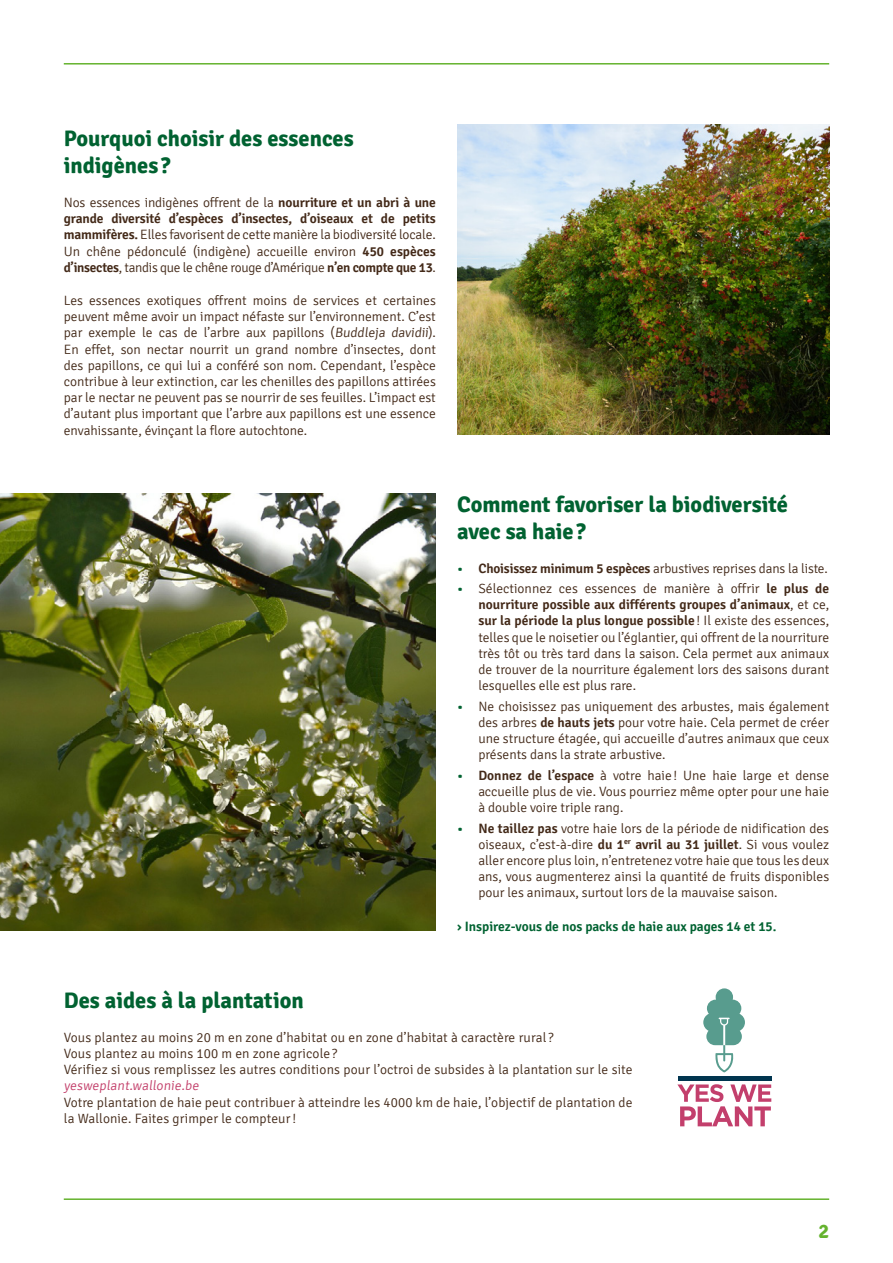
<style>
.page{position:relative;width:893px;height:1263px;background:#fff}
.page>*{position:absolute;margin:0;border:0;box-sizing:border-box;transform-origin:0 0}
.t1{font:700 22.5px/27px "Signika";color:#016231}
.t2{font:700 20.25px "Signika";color:#65b32e}
.t3{font:300 13.5px/16.2px "Signika";color:#432918;text-align:justify}
.t4{font:600 13.5px "Signika";color:#016231}
.t5{font:300 13.5px "Signika";color:#c3406b}
.s1{font-weight:600}
.s2{font-weight:600;color:#016231}
</style>
<div class="page">
<hr style="left:64px;top:1198px;width:765px;height:2px;background:#65b32e">
<hr style="left:64px;top:63px;width:765px;height:2px;background:#65b32e">
<img style="left:0;top:493px;width:436px;height:438px">
<img style="left:457px;top:125px;width:372px;height:310px">
<svg style="left:677px;top:1084px;width:94px;height:42px"></svg>
<hr style="left:678px;top:1076px;width:93px;height:4px;background:#00354f">
<svg style="left:703px;top:988px;width:42px;height:84px"></svg>
<h1 class="t1" style="left:64px;top:125px;width:291px">Pourquoi choisir des essences indigènes ?</h1>
<p class="t3" style="left:64px;top:195px;width:374px">Nos essences indigènes offrent de la <span class="s1">nourriture et un abri à une grande diversité d’espèces d’insectes, d’oiseaux et de petits mammifères.</span> Elles favorisent de cette manière la biodiversité locale.<br>Un chêne pédonculé (indigène) accueille environ <span class="s1">450 espèces d’insectes</span>, tandis que le chêne rouge d’Amérique <span class="s1">n’en compte que 13</span>.</p>
<p class="t3" style="left:64px;top:293px;width:374px">Les essences exotiques offrent moins de services et certaines peuvent même avoir un impact néfaste sur l’environnement. C’est par exemple le cas de l’arbre aux papillons (Buddleja davidii).<br>En effet, son nectar nourrit un grand nombre d’insectes, dont des papillons, ce qui lui a conféré son nom. Cependant, l’espèce contribue à leur extinction, car les chenilles des papillons attirées par le nectar ne peuvent pas se nourrir de ses feuilles. L’impact est d’autant plus important que l’arbre aux papillons est une essence envahissante, évinçant la flore autochtone.</p>
<h1 class="t1" style="left:457px;top:491px;width:332px">Comment favoriser la biodiversité avec sa haie ?</h1>
<p class="t3" style="left:457px;top:560px;width:372px"><span class="s2">•</span> <span class="s1">Choisissez minimum 5 espèces</span> arbustives reprises dans la liste.</p>
<p class="t3" style="left:478px;top:581px;width:352px;text-indent:-21px"><span class="s2">•</span> Sélectionnez ces essences de manière à offrir <span class="s1">le plus de nourriture possible aux différents groupes d’animaux</span>, et ce, <span class="s1">sur la période la plus longue possible</span> ! Il existe des essences, telles que le noisetier ou l’églantier, qui offrent de la nourriture très tôt ou très tard dans la saison. Cela permet aux animaux de trouver de la nourriture également lors des saisons durant lesquelles elle est plus rare.</p>
<p class="t3" style="left:478px;top:698px;width:352px;text-indent:-21px"><span class="s2">•</span> Ne choisissez pas uniquement des arbustes, mais également des arbres <span class="s1">de hauts jets</span> pour votre haie. Cela permet de créer une structure étagée, qui accueille d’autres animaux que ceux présents dans la strate arbustive.</p>
<p class="t3" style="left:478px;top:767px;width:352px;text-indent:-21px"><span class="s2">•</span> <span class="s1">Donnez de l’espace</span> à votre haie! Une haie large et dense accueille plus de vie. Vous pourriez même opter pour une haie à double voire triple rang.</p>
<p class="t3" style="left:478px;top:820px;width:352px;text-indent:-21px"><span class="s2">•</span> <span class="s1">Ne taillez pas</span> votre haie lors de la période de nidification des oiseaux, c’est-à-dire <span class="s1">du 1</span><sup>er</sup> <span class="s1">avril au 31 juillet</span>. Si vous voulez aller encore plus loin, n’entretenez votre haie que tous les deux ans, vous augmenterez ainsi la quantité de fruits disponibles pour les animaux, surtout lors de la mauvaise saison.</p>
<p class="t4" style="left:457px;top:918px;width:321px">› Inspirez-vous de nos packs de haie aux pages 14 et 15.</p>
<h1 class="t1" style="left:64px;top:987px;width:242px">Des aides à la plantation</h1>
<p class="t3" style="left:64px;top:1029px;width:570px;text-align:left">Vous plantez au moins 20 m en zone d’habitat ou en zone d’habitat à caractère rural?<br>Vous plantez au moins 100 m en zone agricole ?<br>Vérifiez si vous remplissez les autres conditions pour l’octroi de subsides à la plantation sur le site</p>
<p class="t5" style="left:64px;top:1078px;width:139px">yesweplant.wallonie.be</p>
<p class="t3" style="left:64px;top:1094px;width:570px">Votre plantation de haie peut contribuer à atteindre les 4000 km de haie, l’objectif de plantation de la Wallonie. Faites grimper le compteur!</p>
<h2 class="t2" style="left:818px;top:1219px;width:12px">2</h2>
</div>
